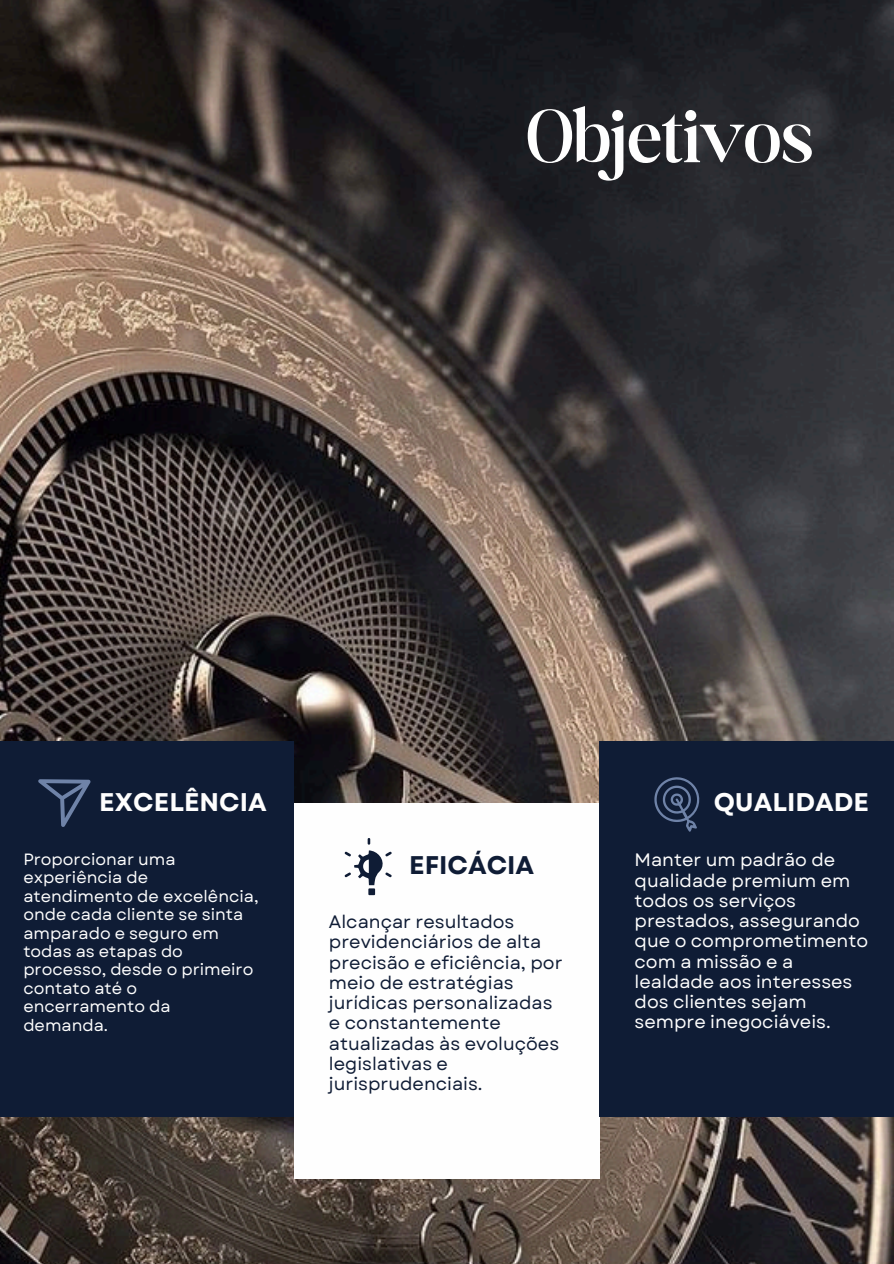
<style>
.page{position:relative;width:894px;height:1264px;background:#fff}
.page>*{position:absolute;margin:0;border:0;box-sizing:border-box;transform-origin:0 0}
.t1{font:300 80.55px "Boston Angel";color:#fefefe}
.t2{font:700 25.5px "Garet";color:#fefefe}
.t3{font:700 25.5px "Garet";color:#0f1c35}
.t4{font:18px/20.2px "Garet";color:#0f1c35}
.t5{font:18px/20.2px "Garet";color:#fefefe}
.t6{font:16.35px/18.5px "Garet";color:#fefefe}
</style>
<div class="page">
<img style="left:0;top:0;width:893px;height:1263px">
<div style="left:0;top:741px;width:294px;height:376px;background:#0f1c35"></div>
<div style="left:294px;top:803px;width:305px;height:375px;background:#fefefe"></div>
<div style="left:599px;top:741px;width:294px;height:376px;background:#0f1c35"></div>
<svg style="left:38px;top:779px;width:53px;height:48px"></svg>
<svg style="left:344px;top:838px;width:47px;height:57px"></svg>
<svg style="left:654px;top:777px;width:46px;height:54px"></svg>
<p class="t1" style="left:525px;top:88px;width:288px">Objetivos</p>
<h1 class="t2" style="left:99px;top:783px;width:169px">EXCELÊNCIA</h1>
<p class="t6" style="left:23px;top:850px;width:237px">Proporcionar uma experiência de atendimento de excelência, onde cada cliente se sinta amparado e seguro em todas as etapas do processo, desde o primeiro contato até o encerramento da demanda.</p>
<p class="t3" style="left:409px;top:847px;width:126px">EFICÁCIA</p>
<p class="t4" style="left:329px;top:911px;width:235px">Alcançar resultados previdenciários de alta precisão e eficiência, por meio de estratégias jurídicas personalizadas e constantemente atualizadas às evoluções legislativas e jurisprudenciais.</p>
<h2 class="t2" style="left:713px;top:783px;width:157px">QUALIDADE</h2>
<h2 class="t5" style="left:634px;top:850px;width:235px">Manter um padrão de qualidade premium em todos os serviços prestados, assegurando que o comprometimento com a missão e a lealdade aos interesses dos clientes sejam sempre inegociáveis.</h2>
</div>
